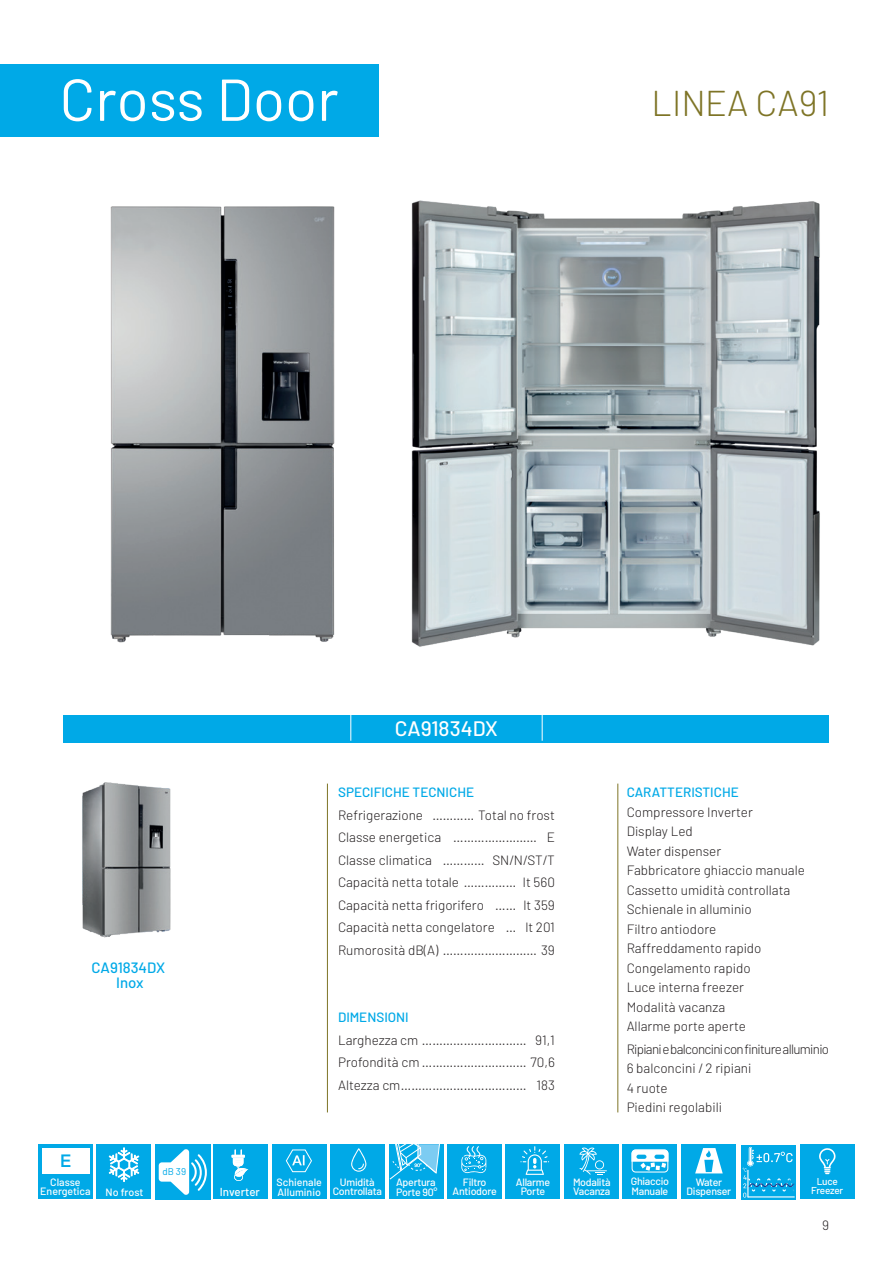
<style>
.page{position:relative;width:893px;height:1263px;background:#fff}
.page>*{position:absolute;margin:0;border:0;box-sizing:border-box;transform-origin:0 0}
.t1{font:58.95px "Barlow";color:#fff}
.t2{font:300 36px "Barlow";color:#7e7426}
.t3{font:500 21px "Barlow";color:#fff}
.t4{font:500 17.4px "Helvetica Neue";color:#00a9e7}
.t5{font:500 15px "Barlow";color:#00a9e7}
.t6{font:300 13.5px "Barlow";color:#231f20}
.t7{font:500 13.5px "Barlow";color:#00a9e7}
.t8{font:300 13.5px "Barlow";letter-spacing:-.05em;color:#231f20}
.t9{font:500 11.55px "Barlow";color:#fff}
.t10{font:500 10.65px "Barlow";letter-spacing:-.025em;color:#fff}
.t11{font:500 10.65px "Barlow";color:#fff}
.t12{font:500 10.65px "Barlow";letter-spacing:-.005em;color:#fff}
.t13{font:500 10.05px "Barlow";letter-spacing:-.025em;color:#fff}
.t14{font:9.75px "Barlow";color:#00a9e7}
</style>
<div class="page">
<img style="left:411px;top:200px;width:409px;height:447px">
<img style="left:83px;top:136px;width:267px;height:507px">
<div style="left:64px;top:715px;width:765px;height:28px;background:#00a9e7"></div>
<hr style="left:350px;top:711px;width:1px;height:30px;background:#fff">
<hr style="left:542px;top:711px;width:1px;height:30px;background:#fff">
<div style="left:0;top:64px;width:378px;height:72px;background:#00a9e7"></div>
<hr style="left:327px;top:784px;width:1px;height:328px;background:#7e7426">
<hr style="left:617px;top:784px;width:1px;height:328px;background:#7e7426">
<img style="left:82px;top:782px;width:89px;height:156px">
<div style="left:622px;top:1144px;width:55px;height:55px;background:#00a9e7"></div>
<div style="left:632px;top:1149px;width:36px;height:23px;border:1px solid #fff;border-radius:4px"></div>
<svg style="left:631px;top:1149px;width:38px;height:22px"></svg>
<svg style="left:636px;top:1155px;width:10px;height:4px"></svg>
<svg style="left:654px;top:1155px;width:10px;height:4px"></svg>
<div style="left:681px;top:1144px;width:55px;height:55px;background:#00a9e7"></div>
<svg style="left:695px;top:1148px;width:28px;height:25px"></svg>
<div style="left:330px;top:1144px;width:55px;height:55px;background:#00a9e7"></div>
<svg style="left:351px;top:1148px;width:15px;height:24px"></svg>
<div style="left:97px;top:1144px;width:54px;height:55px;background:#00a9e7"></div>
<svg style="left:109px;top:1147px;width:30px;height:35px"></svg>
<div style="left:213px;top:1144px;width:55px;height:55px;background:#00a9e7"></div>
<hr style="left:231px;top:1155px;width:14px;height:3px;background:#fff">
<svg style="left:232px;top:1149px;width:16px;height:32px"></svg>
<div style="left:38px;top:1144px;width:55px;height:55px;background:#00a9e7"></div>
<div style="left:42px;top:1148px;width:47px;height:25px;background:#fff"></div>
<div style="left:272px;top:1144px;width:54px;height:55px;background:#00a9e7"></div>
<svg style="left:285px;top:1149px;width:27px;height:23px"></svg>
<div style="left:389px;top:1144px;width:55px;height:55px;background:#00a9e7"></div>
<svg style="left:390px;top:1144px;width:50px;height:35px"></svg>
<div style="left:447px;top:1144px;width:55px;height:55px;background:#00a9e7"></div>
<svg style="left:461px;top:1146px;width:25px;height:28px"></svg>
<div style="left:505px;top:1144px;width:55px;height:55px;background:#00a9e7"></div>
<svg style="left:520px;top:1146px;width:29px;height:29px"></svg>
<div style="left:564px;top:1144px;width:55px;height:55px;background:#00a9e7"></div>
<svg style="left:579px;top:1147px;width:28px;height:28px"></svg>
<div style="left:800px;top:1144px;width:55px;height:55px;background:#00a9e7"></div>
<svg style="left:819px;top:1148px;width:17px;height:26px"></svg>
<div style="left:155px;top:1144px;width:55px;height:55px;background:#00a9e7"></div>
<svg style="left:159px;top:1149px;width:48px;height:46px"></svg>
<div style="left:741px;top:1144px;width:55px;height:55px;background:linear-gradient(to right,#00a9e7,#00a9e7)"></div>
<svg style="left:743px;top:1147px;width:53px;height:50px;background:#1db0e7"></svg>
<p class="t1" style="left:60px;top:63px;width:281px">Cross Door</p>
<p class="t2" style="left:652px;top:81px;width:179px">LINEA CA91</p>
<p class="t3" style="left:395px;top:715px;width:105px">CA91834DX</p>
<p class="t5" style="left:92px;top:958px;width:75px">CA91834DX</p>
<p class="t5" style="left:116px;top:973px;width:29px">Inox</p>
<p class="t4" style="left:60px;top:1146px;width:12px">E</p>
<p class="t14" style="left:163px;top:1166px;width:25px">dB 39</p>
<p class="t7" style="left:338px;top:784px;width:138px">SPECIFICHE TECNICHE</p>
<p class="t6" style="left:338px;top:806px;width:218px">Refrigerazione ………… Total no frost</p>
<p class="t6" style="left:338px;top:829px;width:218px">Classe energetica …………………… E</p>
<p class="t6" style="left:338px;top:851px;width:218px">Classe climatica ………… SN/N/ST/T</p>
<p class="t6" style="left:338px;top:874px;width:218px">Capacità netta totale …………… lt 560</p>
<p class="t6" style="left:338px;top:896px;width:218px">Capacità netta frigorifero …… lt 359</p>
<p class="t6" style="left:338px;top:919px;width:218px">Capacità netta congelatore … lt 201</p>
<p class="t6" style="left:338px;top:941px;width:218px">Rumorosità dB(A) ……………………… 39</p>
<p class="t7" style="left:338px;top:1009px;width:72px">DIMENSIONI</p>
<p class="t6" style="left:338px;top:1031px;width:218px">Larghezza cm ………………………… 91,1</p>
<p class="t6" style="left:338px;top:1054px;width:218px">Profondità cm ………………………… 70,6</p>
<p class="t6" style="left:338px;top:1076px;width:218px">Altezza cm……………………………… 183</p>
<p class="t10" style="left:50px;top:1175px;width:32px">Classe</p>
<p class="t12" style="left:40px;top:1185px;width:52px">Energetica</p>
<p class="t10" style="left:340px;top:1175px;width:36px">Umidità</p>
<p class="t11" style="left:276px;top:1175px;width:47px">Schienale</p>
<p class="t11" style="left:278px;top:1185px;width:45px">Alluminio</p>
<p class="t10" style="left:106px;top:1185px;width:39px">No frost</p>
<p class="t9" style="left:220px;top:1184px;width:41px">Inverter</p>
<p class="t10" style="left:333px;top:1185px;width:51px">Controllata</p>
<p class="t10" style="left:396px;top:1175px;width:41px">Apertura</p>
<p class="t10" style="left:396px;top:1185px;width:43px">Porte 90°</p>
<p class="t10" style="left:463px;top:1175px;width:25px">Filtro</p>
<p class="t10" style="left:453px;top:1185px;width:46px">Antiodore</p>
<p class="t10" style="left:516px;top:1175px;width:36px">Allarme</p>
<p class="t10" style="left:521px;top:1185px;width:26px">Porte</p>
<p class="t7" style="left:627px;top:784px;width:114px">CARATTERISTICHE</p>
<p class="t6" style="left:627px;top:803px;width:128px">Compressore Inverter</p>
<p class="t6" style="left:627px;top:823px;width:68px">Display Led</p>
<p class="t6" style="left:627px;top:842px;width:96px">Water dispenser</p>
<p class="t6" style="left:627px;top:862px;width:180px">Fabbricatore ghiaccio manuale</p>
<p class="t6" style="left:627px;top:881px;width:165px">Cassetto umidità controllata</p>
<p class="t6" style="left:627px;top:901px;width:127px">Schienale in alluminio</p>
<p class="t6" style="left:627px;top:920px;width:91px">Filtro antiodore</p>
<p class="t6" style="left:627px;top:940px;width:136px">Raffreddamento rapido</p>
<p class="t6" style="left:627px;top:959px;width:125px">Congelamento rapido</p>
<p class="t6" style="left:627px;top:979px;width:119px">Luce interna freezer</p>
<p class="t6" style="left:627px;top:998px;width:100px">Modalità vacanza</p>
<p class="t6" style="left:627px;top:1018px;width:121px">Allarme porte aperte</p>
<p class="t8" style="left:627px;top:1040px;width:204px">Ripiani e balconcini con finiture alluminio</p>
<p class="t6" style="left:627px;top:1060px;width:126px">6 balconcini / 2 ripiani</p>
<p class="t6" style="left:627px;top:1079px;width:43px">4 ruote</p>
<p class="t6" style="left:627px;top:1099px;width:97px">Piedini regolabili</p>
<p class="t10" style="left:573px;top:1175px;width:39px">Modalità</p>
<p class="t10" style="left:573px;top:1185px;width:38px">Vacanza</p>
<p class="t10" style="left:631px;top:1175px;width:40px">Ghiaccio</p>
<p class="t10" style="left:632px;top:1184px;width:38px">Manuale</p>
<p class="t10" style="left:696px;top:1175px;width:28px">Water</p>
<p class="t10" style="left:687px;top:1185px;width:46px">Dispenser</p>
<p class="t13" style="left:817px;top:1175px;width:23px">Luce</p>
<p class="t13" style="left:811px;top:1184px;width:34px">Freezer</p>
<p class="t6" style="left:822px;top:1216px;width:9px">9</p>
</div>
